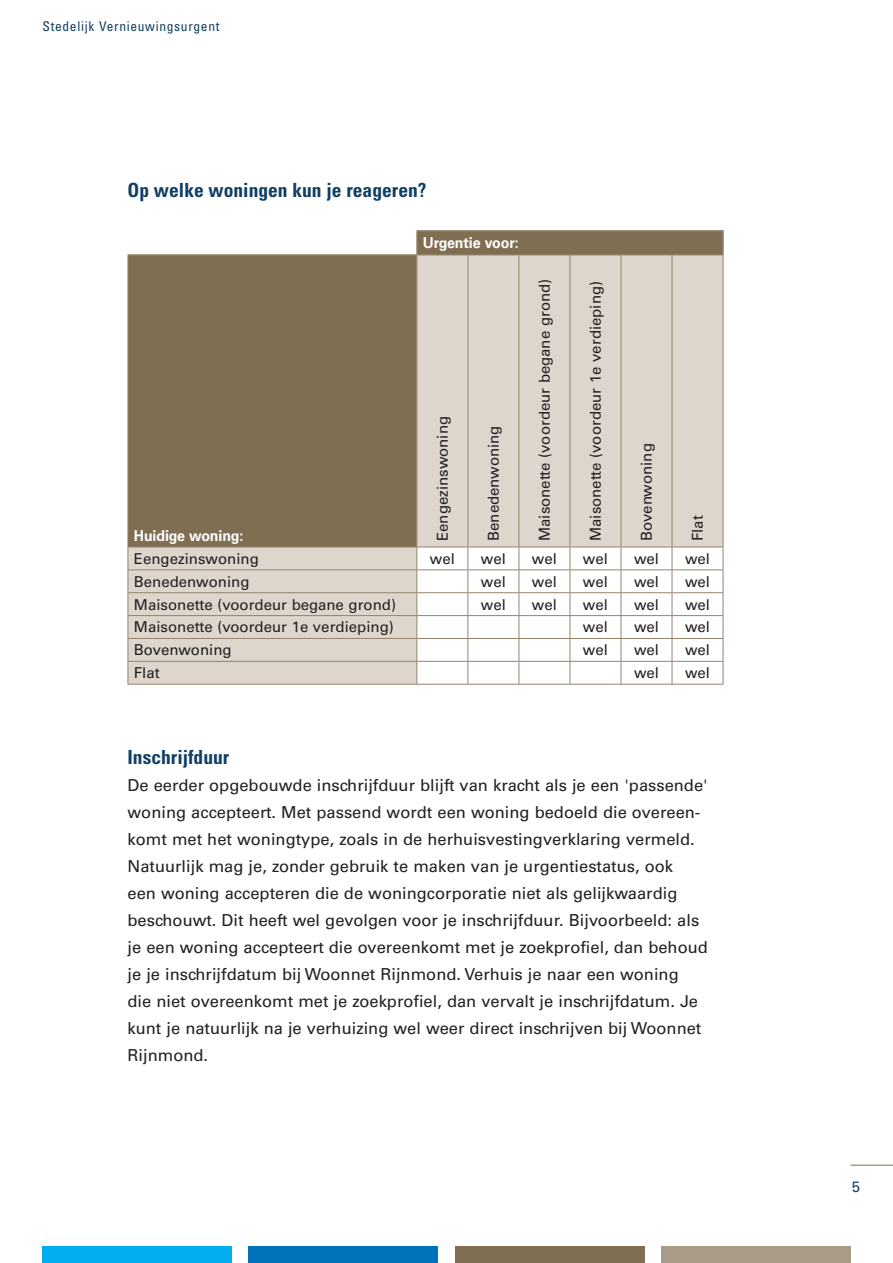
<style>
.page{position:relative;width:893px;height:1263px;background:#fff}
.page>*{position:absolute;margin:0;border:0;box-sizing:border-box;transform-origin:0 0}
._4__Kopje_klein{font:700 condensed 19.5px "Univers LT Std";color:#113f64}
._1__Platte_tekst{font:16.5px/27px "Univers LT Std";color:#231f20}
.Plat_tabel{font:15px "Univers LT Std";color:#231f20}
._7__Platte_tekst_bol{font:700 15px "Univers LT Std";letter-spacing:-.01em;color:#fff;scale:.95 1}
.t1{font:15px "Univers LT Std";color:#113f64}
.t2{font:condensed 13.5px "Univers LT Std";letter-spacing:.05em;color:#113f64}
</style>
<div class="page">
<hr style="left:850px;top:1165px;width:43px;height:1px;background:#7f6e52">
<div style="left:43px;top:1246px;width:189px;height:17px;background:#00aeef"></div>
<div style="left:249px;top:1246px;width:189px;height:17px;background:#0072bc"></div>
<div style="left:455px;top:1246px;width:189px;height:17px;background:#7f6e52"></div>
<div style="left:661px;top:1246px;width:189px;height:17px;background:#aa9b88"></div>
<div style="left:417px;top:232px;width:305px;height:23px;background:#7f6e52"></div>
<svg style="left:129px;top:256px;width:594px;height:428px;fill:#ded6cd"></svg>
<hr style="left:416px;top:230px;width:52px;height:2px;background:#94836b">
<hr style="left:468px;top:230px;width:51px;height:2px;background:#94836b">
<hr style="left:519px;top:230px;width:51px;height:2px;background:#94836b">
<hr style="left:570px;top:230px;width:51px;height:2px;background:#94836b">
<hr style="left:621px;top:230px;width:51px;height:2px;background:#94836b">
<hr style="left:672px;top:230px;width:52px;height:2px;background:#94836b">
<hr style="left:722px;top:232px;width:2px;height:23px;background:#94836b">
<hr style="left:128px;top:254px;width:288px;height:2px;background:#94836b">
<svg style="left:416px;top:232px;width:1px;height:23px"></svg>
<hr style="left:128px;top:256px;width:1px;height:291px;background:#94836b">
<svg style="left:128px;top:548px;width:1px;height:136px"></svg>
<svg style="left:416px;top:548px;width:1px;height:136px"></svg>
<svg style="left:467px;top:548px;width:1px;height:136px"></svg>
<svg style="left:519px;top:548px;width:1px;height:136px"></svg>
<svg style="left:570px;top:548px;width:1px;height:136px"></svg>
<svg style="left:621px;top:548px;width:1px;height:136px"></svg>
<svg style="left:672px;top:548px;width:1px;height:136px"></svg>
<svg style="left:723px;top:547px;width:1px;height:137px"></svg>
<hr style="left:128px;top:547px;width:289px;height:1px;background:#94836b">
<hr style="left:128px;top:569px;width:289px;height:1px;background:#94836b">
<hr style="left:417px;top:569px;width:51px;height:1px;background:#94836b">
<hr style="left:468px;top:569px;width:51px;height:1px;background:#94836b">
<hr style="left:519px;top:569px;width:51px;height:1px;background:#94836b">
<hr style="left:570px;top:569px;width:51px;height:1px;background:#94836b">
<hr style="left:621px;top:569px;width:51px;height:1px;background:#94836b">
<hr style="left:672px;top:569px;width:51px;height:1px;background:#94836b">
<hr style="left:128px;top:592px;width:289px;height:1px;background:#94836b">
<hr style="left:417px;top:592px;width:51px;height:1px;background:#94836b">
<hr style="left:468px;top:592px;width:51px;height:1px;background:#94836b">
<hr style="left:519px;top:592px;width:51px;height:1px;background:#94836b">
<hr style="left:570px;top:592px;width:51px;height:1px;background:#94836b">
<hr style="left:621px;top:592px;width:51px;height:1px;background:#94836b">
<hr style="left:672px;top:592px;width:51px;height:1px;background:#94836b">
<hr style="left:128px;top:615px;width:289px;height:1px;background:#94836b">
<hr style="left:417px;top:615px;width:51px;height:1px;background:#94836b">
<hr style="left:468px;top:615px;width:51px;height:1px;background:#94836b">
<hr style="left:519px;top:615px;width:51px;height:1px;background:#94836b">
<hr style="left:570px;top:615px;width:51px;height:1px;background:#94836b">
<hr style="left:621px;top:615px;width:51px;height:1px;background:#94836b">
<hr style="left:672px;top:615px;width:51px;height:1px;background:#94836b">
<hr style="left:128px;top:638px;width:289px;height:1px;background:#94836b">
<hr style="left:417px;top:638px;width:51px;height:1px;background:#94836b">
<hr style="left:468px;top:638px;width:51px;height:1px;background:#94836b">
<hr style="left:519px;top:638px;width:51px;height:1px;background:#94836b">
<hr style="left:570px;top:638px;width:51px;height:1px;background:#94836b">
<hr style="left:621px;top:638px;width:51px;height:1px;background:#94836b">
<hr style="left:672px;top:638px;width:51px;height:1px;background:#94836b">
<hr style="left:128px;top:661px;width:289px;height:1px;background:#94836b">
<hr style="left:417px;top:661px;width:51px;height:1px;background:#94836b">
<hr style="left:468px;top:661px;width:51px;height:1px;background:#94836b">
<hr style="left:519px;top:661px;width:51px;height:1px;background:#94836b">
<hr style="left:570px;top:661px;width:51px;height:1px;background:#94836b">
<hr style="left:621px;top:661px;width:51px;height:1px;background:#94836b">
<hr style="left:672px;top:661px;width:51px;height:1px;background:#94836b">
<hr style="left:128px;top:684px;width:289px;height:1px;background:#94836b">
<hr style="left:417px;top:684px;width:51px;height:1px;background:#94836b">
<hr style="left:468px;top:684px;width:51px;height:1px;background:#94836b">
<hr style="left:519px;top:684px;width:51px;height:1px;background:#94836b">
<hr style="left:570px;top:684px;width:51px;height:1px;background:#94836b">
<hr style="left:621px;top:684px;width:51px;height:1px;background:#94836b">
<hr style="left:672px;top:684px;width:51px;height:1px;background:#94836b">
<hr style="left:416px;top:255px;width:1px;height:292px;background:#94836b">
<hr style="left:416px;top:255px;width:52px;height:1px;background:#94836b">
<hr style="left:468px;top:255px;width:51px;height:1px;background:#94836b">
<hr style="left:519px;top:255px;width:51px;height:1px;background:#94836b">
<hr style="left:570px;top:255px;width:51px;height:1px;background:#94836b">
<hr style="left:621px;top:255px;width:51px;height:1px;background:#94836b">
<hr style="left:672px;top:255px;width:51px;height:1px;background:#94836b">
<hr style="left:467px;top:255px;width:1px;height:292px;background:#94836b">
<hr style="left:519px;top:255px;width:1px;height:292px;background:#94836b">
<hr style="left:570px;top:255px;width:1px;height:292px;background:#94836b">
<hr style="left:621px;top:255px;width:1px;height:292px;background:#94836b">
<hr style="left:672px;top:255px;width:1px;height:292px;background:#94836b">
<hr style="left:723px;top:255px;width:1px;height:292px;background:#94836b">
<hr style="left:417px;top:547px;width:51px;height:1px;background:#94836b">
<hr style="left:468px;top:547px;width:51px;height:1px;background:#94836b">
<hr style="left:519px;top:547px;width:51px;height:1px;background:#94836b">
<hr style="left:570px;top:547px;width:51px;height:1px;background:#94836b">
<hr style="left:621px;top:547px;width:51px;height:1px;background:#94836b">
<hr style="left:672px;top:547px;width:51px;height:1px;background:#94836b">
<p class="t2" style="left:43px;top:17px;width:178px">Stedelijk Vernieuwingsurgent</p>
<p class="_4__Kopje_klein" style="left:128px;top:178px;width:300px">Op welke woningen kun je reageren?</p>
<p class="_7__Platte_tekst_bol" style="left:423px;top:234px;width:102px">Urgentie voor:</p>
<p class="_7__Platte_tekst_bol" style="left:134px;top:527px;width:117px">Huidige woning:</p>
<p class="Plat_tabel" style="left:434px;top:541px;width:126px;rotate:-90deg">Eengezinswoning</p>
<p class="Plat_tabel" style="left:485px;top:541px;width:117px;rotate:-90deg">Benedenwoning</p>
<p class="Plat_tabel" style="left:536px;top:541px;width:264px;rotate:-90deg">Maisonette (voordeur begane grond)</p>
<p class="Plat_tabel" style="left:587px;top:541px;width:261px;rotate:-90deg">Maisonette (voordeur 1e verdieping)</p>
<p class="Plat_tabel" style="left:638px;top:541px;width:99px;rotate:-90deg">Bovenwoning</p>
<p class="Plat_tabel" style="left:689px;top:541px;width:27px;rotate:-90deg">Flat</p>
<p class="Plat_tabel" style="left:134px;top:550px;width:126px">Eengezinswoning</p>
<p class="Plat_tabel" style="left:430px;top:550px;width:27px">wel</p>
<p class="Plat_tabel" style="left:481px;top:550px;width:27px">wel</p>
<p class="Plat_tabel" style="left:532px;top:550px;width:27px">wel</p>
<p class="Plat_tabel" style="left:583px;top:550px;width:27px">wel</p>
<p class="Plat_tabel" style="left:634px;top:550px;width:27px">wel</p>
<p class="Plat_tabel" style="left:685px;top:550px;width:27px">wel</p>
<p class="Plat_tabel" style="left:134px;top:572px;width:117px">Benedenwoning</p>
<p class="Plat_tabel" style="left:481px;top:572px;width:27px">wel</p>
<p class="Plat_tabel" style="left:532px;top:572px;width:27px">wel</p>
<p class="Plat_tabel" style="left:583px;top:572px;width:27px">wel</p>
<p class="Plat_tabel" style="left:634px;top:572px;width:27px">wel</p>
<p class="Plat_tabel" style="left:685px;top:572px;width:27px">wel</p>
<p class="Plat_tabel" style="left:134px;top:595px;width:264px">Maisonette (voordeur begane grond)</p>
<p class="Plat_tabel" style="left:481px;top:595px;width:27px">wel</p>
<p class="Plat_tabel" style="left:532px;top:595px;width:27px">wel</p>
<p class="Plat_tabel" style="left:583px;top:595px;width:27px">wel</p>
<p class="Plat_tabel" style="left:634px;top:595px;width:27px">wel</p>
<p class="Plat_tabel" style="left:685px;top:595px;width:27px">wel</p>
<p class="Plat_tabel" style="left:134px;top:618px;width:261px">Maisonette (voordeur 1e verdieping)</p>
<p class="Plat_tabel" style="left:583px;top:618px;width:27px">wel</p>
<p class="Plat_tabel" style="left:634px;top:618px;width:27px">wel</p>
<p class="Plat_tabel" style="left:685px;top:618px;width:27px">wel</p>
<p class="Plat_tabel" style="left:134px;top:641px;width:99px">Bovenwoning</p>
<p class="Plat_tabel" style="left:583px;top:641px;width:27px">wel</p>
<p class="Plat_tabel" style="left:634px;top:641px;width:27px">wel</p>
<p class="Plat_tabel" style="left:685px;top:641px;width:27px">wel</p>
<p class="Plat_tabel" style="left:134px;top:664px;width:27px">Flat</p>
<p class="Plat_tabel" style="left:634px;top:664px;width:27px">wel</p>
<p class="Plat_tabel" style="left:685px;top:664px;width:27px">wel</p>
<p class="_4__Kopje_klein" style="left:128px;top:745px;width:103px">Inschrijfduur</p>
<p class="_1__Platte_tekst" style="left:128px;top:772px;width:582px">De eerder opgebouwde inschrijfduur blijft van kracht als je een 'passende' woning accepteert. Met passend wordt een woning bedoeld die overeen&shy;komt met het woningtype, zoals in de herhuisvestingverklaring vermeld.<br>Natuurlijk mag je, zonder gebruik te maken van je urgentiestatus, ook<br>een woning accepteren die de woningcorporatie niet als gelijkwaardig beschouwt. Dit heeft wel gevolgen voor je inschrijfduur. Bijvoorbeeld: als je een woning accepteert die overeenkomt met je zoekprofiel, dan behoud je je inschrijfdatum bij Woonnet Rijnmond. Verhuis je naar een woning<br>die niet overeenkomt met je zoekprofiel, dan vervalt je inschrijfdatum. Je kunt je natuurlijk na je verhuizing wel weer direct inschrijven bij Woonnet Rijnmond.</p>
<p class="t1" style="left:852px;top:1178px;width:10px">5</p>
</div>
